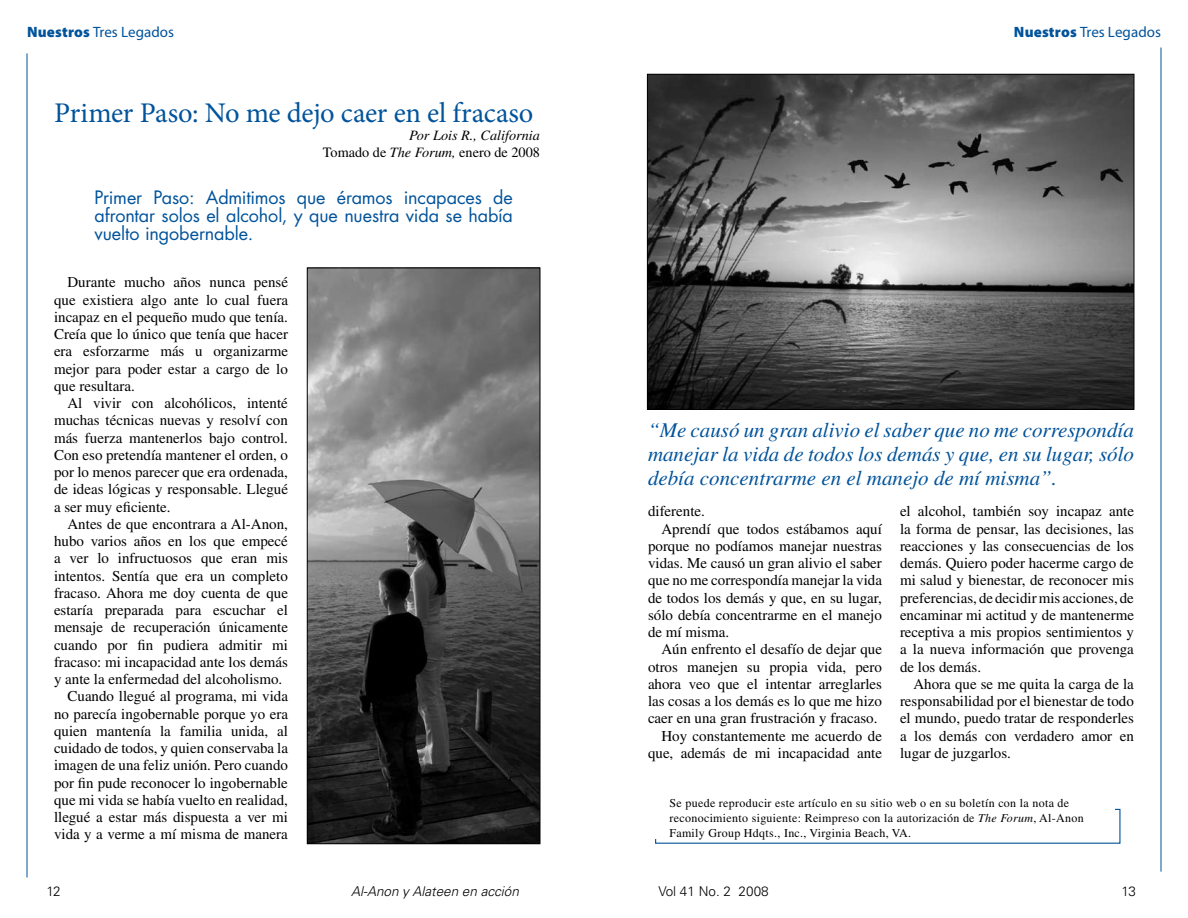
<style>
.page{position:relative;width:1188px;height:918px;background:#fff}
.page>*{position:absolute;margin:0;border:0;box-sizing:border-box;transform-origin:0 0}
.t1{font:28.5px "Minion Pro";letter-spacing:-.01em;color:#00539b}
.t2{font:italic 21px/24px "Times";color:#00539b;text-align:justify}
.t3{font:18px/18px "Futura";letter-spacing:-.005em;color:#00539b;text-align:justify}
.t4{font:15px/17.2px "Times";color:#000;text-align:justify}
.t5{font:15px "Myriad Pro";color:#00539b}
.t6{font:italic 14.25px/17.2px "Times";color:#000;text-align:right}
.t7{font:italic 300 13.5px "Univers";color:#000}
.t8{font:300 13.5px "Univers";color:#000}
.t9{font:12px/15px "Times";letter-spacing:.025em;color:#000}
.s1{font-weight:900}
.s2{font-style:normal}
.s3{font-style:italic}
</style>
<div class="page">
<hr style="left:27px;top:53px;width:1px;height:825px;background:#00539b">
<hr style="left:1161px;top:48px;width:1px;height:824px;background:#00539b">
<img style="left:649px;top:76px;width:483px;height:332px">
<div style="left:647px;top:74px;width:487px;height:336px;border:1px solid #000"></div>
<img style="left:309px;top:270px;width:229px;height:572px">
<div style="left:307px;top:268px;width:233px;height:576px;border:1px solid #000"></div>
<svg style="left:655px;top:808px;width:466px;height:36px"></svg>
<div style="left:648px;top:798px;width:466px;height:41px;background:#fff"></div>
<p class="t5" style="left:27px;top:24px;width:149px"><span class="s1">Nuestros</span> Tres Legados</p>
<h1 class="t1" style="left:54px;top:94px;width:481px">Primer Paso: No me dejo caer en el fracaso</h1>
<p class="t6" style="left:323px;top:126px;width:219px">Por Lois R., California<br><span class="s2">Tomado de</span> The Forum, <span class="s2">enero de 2008</span></p>
<p class="t3" style="left:94px;top:189px;width:420px">Primer Paso: Admitimos que éramos incapaces de afrontar solos el alcohol, y que nuestra vida se había vuelto ingobernable.</p>
<p class="t4" style="left:54px;top:274px;width:236px;text-indent:14px">Durante mucho años nunca pensé que existiera algo ante lo cual fuera incapaz en el pequeño mudo que tenía.<br>Creía que lo único que tenía que hacer era esforzarme más u organizarme mejor para poder estar a cargo de lo que resultara.</p>
<p class="t4" style="left:54px;top:394px;width:236px;text-indent:14px">Al vivir con alcohólicos, intenté muchas técnicas nuevas y resolví con más fuerza mantenerlos bajo control.<br>Con eso pretendía mantener el orden, o por lo menos parecer que era ordenada, de ideas lógicas y responsable. Llegué a ser muy eficiente.</p>
<p class="t4" style="left:68px;top:515px;width:222px">Antes de que encontrara a Al-Anon,</p>
<p class="t4" style="left:54px;top:532px;width:235px">hubo varios años en los que empecé</p>
<p class="t4" style="left:54px;top:550px;width:236px">a ver lo infructuosos que eran mis</p>
<p class="t4" style="left:54px;top:567px;width:235px">intentos. Sentía que era un completo</p>
<p class="t4" style="left:54px;top:584px;width:236px">fracaso. Ahora me doy cuenta de que</p>
<p class="t4" style="left:54px;top:601px;width:236px">estaría preparada para escuchar el</p>
<p class="t4" style="left:54px;top:619px;width:236px">mensaje de recuperación únicamente</p>
<p class="t4" style="left:54px;top:636px;width:236px">cuando por fin pudiera admitir mi</p>
<p class="t4" style="left:54px;top:653px;width:236px">fracaso: mi incapacidad ante los demás</p>
<p class="t4" style="left:54px;top:670px;width:230px">y ante la enfermedad del alcoholismo.</p>
<p class="t4" style="left:68px;top:688px;width:222px">Cuando llegué al programa, mi vida</p>
<p class="t4" style="left:54px;top:705px;width:236px">no parecía ingobernable porque yo era</p>
<p class="t4" style="left:54px;top:722px;width:236px">quien mantenía la familia unida, al</p>
<p class="t4" style="left:54px;top:739px;width:236px">cuidado de todos, y quien conservaba la</p>
<p class="t4" style="left:54px;top:757px;width:235px">imagen de una feliz unión. Pero cuando</p>
<p class="t4" style="left:54px;top:774px;width:235px">por fin pude reconocer lo ingobernable</p>
<p class="t4" style="left:54px;top:791px;width:235px">que mi vida se había vuelto en realidad,</p>
<p class="t4" style="left:54px;top:808px;width:236px">llegué a estar más dispuesta a ver mi</p>
<p class="t4" style="left:54px;top:826px;width:235px">vida y a verme a mí misma de manera</p>
<p class="t8" style="left:46px;top:883px;width:16px">12</p>
<p class="t7" style="left:351px;top:883px;width:169px">Al‑Anon y Alateen en acción</p>
<p class="t5" style="left:1014px;top:24px;width:149px"><span class="s1">Nuestros</span> Tres Legados</p>
<h2 class="t2" style="left:648px;top:418px;width:488px">“Me causó un gran alivio el saber que no me correspondía manejar la vida de todos los demás y que, en su lugar, sólo debía concentrarme en el manejo de mí misma”.</h2>
<p class="t4" style="left:648px;top:503px;width:59px">diferente.</p>
<p class="t4" style="left:662px;top:520px;width:222px">Aprendí que todos estábamos aquí</p>
<p class="t4" style="left:648px;top:537px;width:235px">porque no podíamos manejar nuestras</p>
<p class="t4" style="left:648px;top:555px;width:235px">vidas. Me causó un gran alivio el saber</p>
<p class="t4" style="left:648px;top:572px;width:236px">que no me correspondía manejar la vida</p>
<p class="t4" style="left:648px;top:589px;width:235px">de todos los demás y que, en su lugar,</p>
<p class="t4" style="left:648px;top:606px;width:235px">sólo debía concentrarme en el manejo</p>
<p class="t4" style="left:648px;top:624px;width:83px">de mí misma.</p>
<p class="t4" style="left:662px;top:641px;width:222px">Aún enfrento el desafío de dejar que</p>
<p class="t4" style="left:648px;top:658px;width:236px">otros manejen su propia vida, pero</p>
<p class="t4" style="left:648px;top:675px;width:236px">ahora veo que el intentar arreglarles</p>
<p class="t4" style="left:648px;top:693px;width:236px">las cosas a los demás es lo que me hizo</p>
<p class="t4" style="left:648px;top:710px;width:231px">caer en una gran frustración y fracaso.</p>
<p class="t4" style="left:662px;top:727px;width:222px">Hoy constantemente me acuerdo de</p>
<p class="t4" style="left:648px;top:744px;width:235px">que, además de mi incapacidad ante</p>
<p class="t4" style="left:900px;top:503px;width:236px">el alcohol, también soy incapaz ante la forma de pensar, las decisiones, las reacciones y las consecuencias de los demás. Quiero poder hacerme cargo de mi salud y bienestar, de reconocer mis preferencias, de decidir mis acciones, de encaminar mi actitud y de mantenerme receptiva a mis propios sentimientos y a la nueva información que provenga de los demás.</p>
<p class="t4" style="left:900px;top:675px;width:236px;text-indent:14px">Ahora que se me quita la carga de la responsabilidad por el bienestar de todo el mundo, puedo tratar de responderles a los demás con verdadero amor en lugar de juzgarlos.</p>
<p class="t9" style="left:670px;top:796px;width:416px">Se puede reproducir este artículo en su sitio web o en su boletín con la nota de reconocimiento siguiente: Reimpreso con la autorización de <span class="s3">The Forum</span>, Al-Anon<br>Family Group Hdqts., Inc., Virginia Beach, VA.</p>
<p class="t8" style="left:658px;top:883px;width:112px">Vol 41 No. 2 2008</p>
<p class="t8" style="left:1122px;top:883px;width:15px">13</p>
</div>
